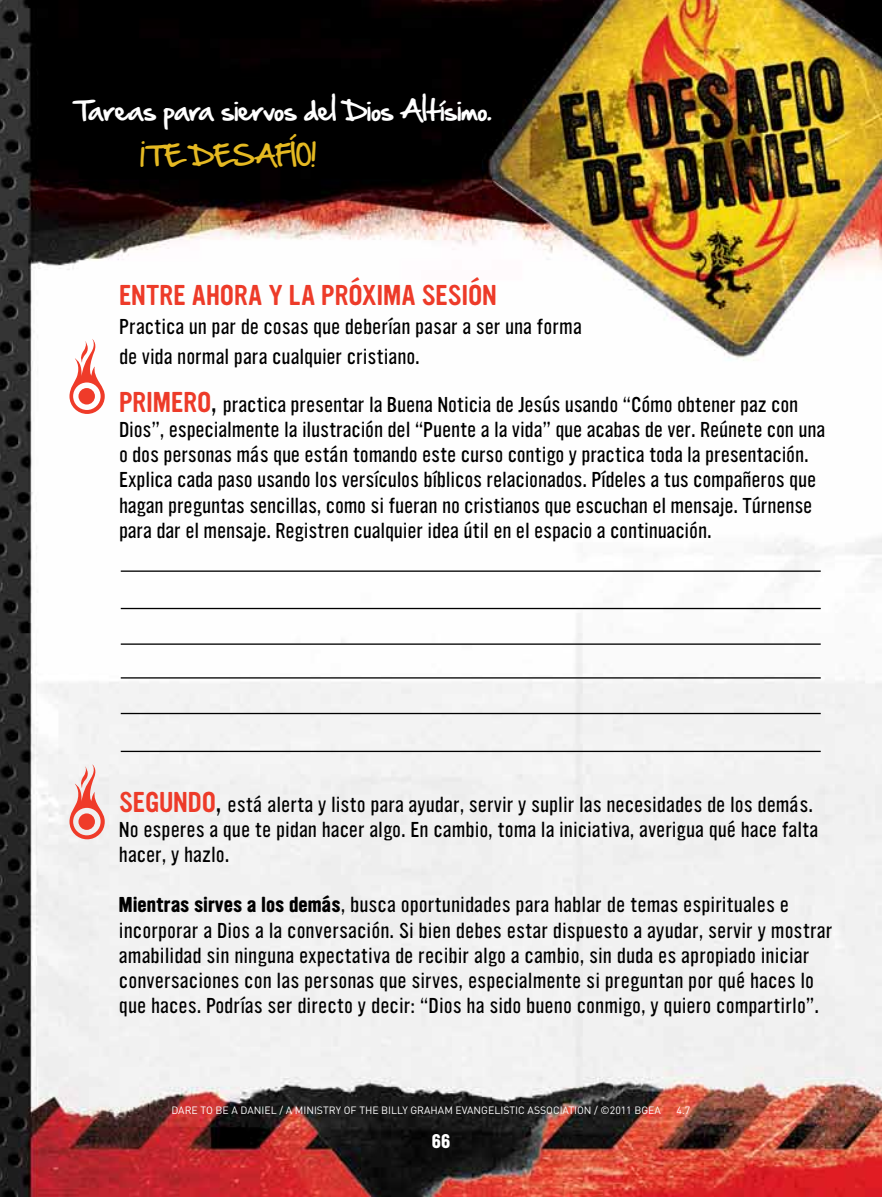
<style>
.page{position:relative;width:882px;height:1197px;background:#fff}
.page>*{position:absolute;margin:0;border:0;box-sizing:border-box;transform-origin:0 0}
.t1{font:28px "ULTRAMAGNETIC2";letter-spacing:-.005em;color:#ed3b29}
.t2{font:24.5px "Hand Of Sean";letter-spacing:-.015em;color:#fff}
.t3{font:24.5px "Hand Of Sean";letter-spacing:.015em;color:#e5b922}
.t4{font:300 21px/25.2px "ULTRAMAGNETIC2";letter-spacing:-.005em;color:#000}
.t5{font:700 19.25px "ULTRAMAGNETIC2";color:#fff}
.t6{font:10.5px "DINOT";color:#fff}
.s1{font-weight:400;font-size:28px;color:#ed3b29}
.s2{font-size:28px}
.s3{font-weight:700}
</style>
<div class="page">
<img style="left:0;top:0;width:882px;height:1197px">
<svg style="left:69px;top:339px;width:36px;height:75px"></svg>
<div style="left:78px;top:388px;width:17px;height:17px;background:#ef3b29;border-radius:50%"></div>
<svg style="left:69px;top:764px;width:36px;height:75px"></svg>
<div style="left:78px;top:813px;width:17px;height:17px;background:#ef3b29;border-radius:50%"></div>
<hr style="left:121px;top:643px;width:700px;height:2px;background:#000">
<hr style="left:121px;top:608px;width:700px;height:1px;background:#000">
<hr style="left:121px;top:677px;width:700px;height:2px;background:#000">
<hr style="left:121px;top:713px;width:700px;height:1px;background:#000">
<hr style="left:121px;top:751px;width:700px;height:1px;background:#000">
<hr style="left:121px;top:570px;width:700px;height:2px;background:#000">
<p class="t2" style="left:74px;top:88px;width:421px">Tareas para siervos del Dios Altísimo.</p>
<p class="t3" style="left:140px;top:134px;width:179px">¡TE DESAFÍO!</p>
<h1 class="t1" style="left:119px;top:277px;width:379px">ENTRE AHORA Y LA PRÓXIMA SESIÓN</h1>
<p class="t4" style="left:119px;top:312px;width:464px;line-height:29.8px">Practica un par de cosas que deberían pasar a ser una forma de vida normal para cualquier cristiano.</p>
<p class="t4" style="left:119px;top:392px;width:708px"><span class="s1">PRIMERO</span><span class="s2">,</span> practica presentar la Buena Noticia de Jesús usando “Cómo obtener paz con Dios”, especialmente la ilustración del “Puente a la vida” que acabas de ver. Reúnete con una o dos personas más que están tomando este curso contigo y practica toda la presentación.<br>Explica cada paso usando los versículos bíblicos relacionados. Pídeles a tus compañeros que hagan preguntas sencillas, como si fueran no cristianos que escuchan el mensaje. Túrnense para dar el mensaje. Registren cualquier idea útil en el espacio a continuación.</p>
<p class="t4" style="left:119px;top:792px;width:701px"><span class="s1">SEGUNDO</span><span class="s2">,</span> está alerta y listo para ayudar, servir y suplir las necesidades de los demás.<br>No esperes a que te pidan hacer algo. En cambio, toma la iniciativa, averigua qué hace falta hacer, y hazlo.</p>
<p class="t4" style="left:119px;top:893px;width:715px"><span class="s3">Mientras sirves a los demás</span>, busca oportunidades para hablar de temas espirituales e incorporar a Dios a la conversación. Si bien debes estar dispuesto a ayudar, servir y mostrar amabilidad sin ninguna expectativa de recibir algo a cambio, sin duda es apropiado iniciar conversaciones con las personas que sirves, especialmente si preguntan por qué haces lo que haces. Podrías ser directo y decir: “Dios ha sido bueno conmigo, y quiero compartirlo”.</p>
<p class="t6" style="left:171px;top:1103px;width:491px">DARE TO BE A DANIEL / A MINISTRY OF THE BILLY GRAHAM EVANGELISTIC ASSOCIATION / ©2011 BGEA</p>
<p class="t6" style="left:677px;top:1103px;width:15px">4.7</p>
<p class="t5" style="left:432px;top:1129px;width:20px">66</p>
</div>
